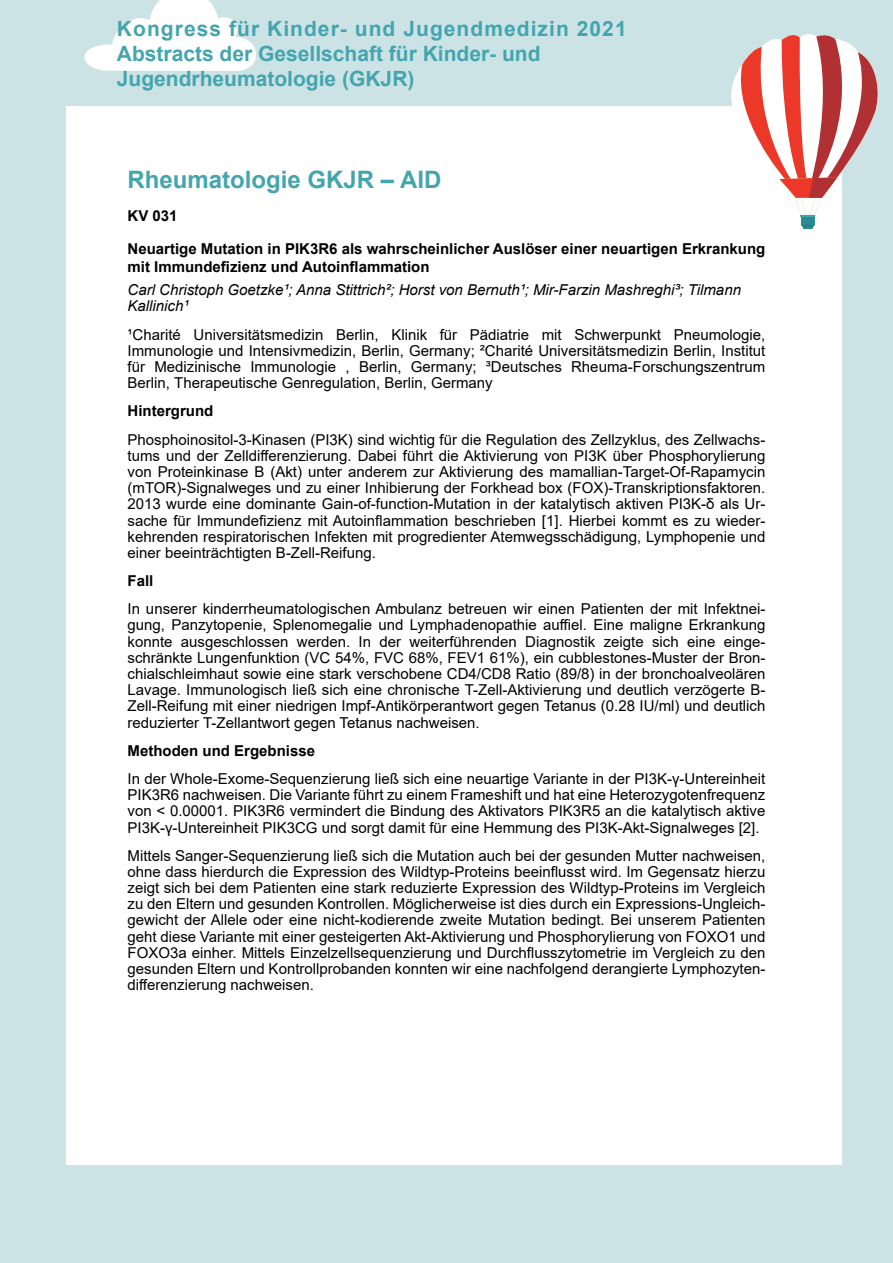
<style>
.page{position:relative;width:893px;height:1263px;background:#cce3e6}
.page>*{position:absolute;margin:0;border:0;box-sizing:border-box;transform-origin:0 0}
.t1{font:700 24px "Arial";color:#44a5ae}
.t2{font:700 21px/25.2px "Arial";color:#44a5ae}
.t3{font:15px/16.2px "Arial";color:#000;text-align:justify}
.t4{font:700 15px/18px "Arial";color:#000}
.t5{font:italic 15px/16.2px "Arial";color:#000}
</style>
<div class="page">
<div style="left:67px;top:106px;width:775px;height:1059px;background:#fff"></div>
<svg style="left:84px;top:0;width:172px;height:71px"></svg>
<svg style="left:731px;top:34px;width:147px;height:195px"></svg>
<h2 class="t2" style="left:117px;top:16px;width:511px">Kongress für Kinder- und Jugendmedizin 2021<br>Abstracts der Gesellschaft für Kinder- und<br>Jugendrheumatologie (GKJR)</h2>
<h1 class="t1" style="left:128px;top:162px;width:315px">Rheumatologie GKJR – AID</h1>
<p class="t4" style="left:128px;top:206px;width:52px">KV 031</p>
<p class="t4" style="left:128px;top:239px;width:639px">Neuartige Mutation in PIK3R6 als wahrscheinlicher Auslöser einer neuartigen Erkrankung mit Immundefizienz und Autoinflammation</p>
<p class="t5" style="left:128px;top:282px;width:615px">Carl Christoph Goetzke¹; Anna Stittrich²; Horst von Bernuth¹; Mir-Farzin Mashreghi³; Tilmann<br>Kallinich¹</p>
<p class="t3" style="left:128px;top:326px;width:639px">¹Charité Universitätsmedizin Berlin, Klinik für Pädiatrie mit Schwerpunkt Pneumologie, Immunologie und Intensivmedizin, Berlin, Germany; ²Charité Universitätsmedizin Berlin, Institut für Medizinische Immunologie , Berlin, Germany; ³Deutsches Rheuma-Forschungszentrum Berlin, Therapeutische Genregulation, Berlin, Germany</p>
<p class="t4" style="left:128px;top:402px;width:87px">Hintergrund</p>
<p class="t3" style="left:128px;top:431px;width:639px">Phosphoinositol-3-Kinasen (PI3K) sind wichtig für die Regulation des Zellzyklus, des Zellwachs&shy;tums und der Zelldifferenzierung. Dabei führt die Aktivierung von PI3K über Phosphorylierung von Proteinkinase B (Akt) unter anderem zur Aktivierung des mamallian-Target-Of-Rapamycin (mTOR)-Signalweges und zu einer Inhibierung der Forkhead box (FOX)-Transkriptionsfaktoren.<br>2013 wurde eine dominante Gain-of-function-Mutation in der katalytisch aktiven PI3K-δ als Ur&shy;sache für Immundefizienz mit Autoinflammation beschrieben [1]. Hierbei kommt es zu wieder&shy;kehrenden respiratorischen Infekten mit progredienter Atemwegsschädigung, Lymphopenie und einer beeinträchtigten B-Zell-Reifung.</p>
<p class="t4" style="left:128px;top:572px;width:27px">Fall</p>
<p class="t3" style="left:128px;top:601px;width:639px">In unserer kinderrheumatologischen Ambulanz betreuen wir einen Patienten der mit Infektnei&shy;gung, Panzytopenie, Splenomegalie und Lymphadenopathie auffiel. Eine maligne Erkrankung konnte ausgeschlossen werden. In der weiterführenden Diagnostik zeigte sich eine einge&shy;schränkte Lungenfunktion (VC 54%, FVC 68%, FEV1 61%), ein cubblestones-Muster der Bron&shy;chialschleimhaut sowie eine stark verschobene CD4/CD8 Ratio (89/8) in der bronchoalveolären Lavage. Immunologisch ließ sich eine chronische T-Zell-Aktivierung und deutlich verzögerte B-Zell-Reifung mit einer niedrigen Impf-Antikörperantwort gegen Tetanus (0.28 IU/ml) und deutlich reduzierter T-Zellantwort gegen Tetanus nachweisen.</p>
<p class="t4" style="left:128px;top:742px;width:189px">Methoden und Ergebnisse</p>
<p class="t3" style="left:128px;top:770px;width:639px">In der Whole-Exome-Sequenzierung ließ sich eine neuartige Variante in der PI3K-γ-Untereinheit PIK3R6 nachweisen. Die Variante führt zu einem Frameshift und hat eine Heterozygotenfrequenz von &lt; 0.00001. PIK3R6 vermindert die Bindung des Aktivators PIK3R5 an die katalytisch aktive PI3K-γ-Untereinheit PIK3CG und sorgt damit für eine Hemmung des PI3K-Akt-Signalweges [2].</p>
<p class="t3" style="left:128px;top:847px;width:639px">Mittels Sanger-Sequenzierung ließ sich die Mutation auch bei der gesunden Mutter nachweisen, ohne dass hierdurch die Expression des Wildtyp-Proteins beeinflusst wird. Im Gegensatz hierzu zeigt sich bei dem Patienten eine stark reduzierte Expression des Wildtyp-Proteins im Vergleich zu den Eltern und gesunden Kontrollen. Möglicherweise ist dies durch ein Expressions-Ungleich&shy;gewicht der Allele oder eine nicht-kodierende zweite Mutation bedingt. Bei unserem Patienten geht diese Variante mit einer gesteigerten Akt-Aktivierung und Phosphorylierung von FOXO1 und FOXO3a einher. Mittels Einzelzellsequenzierung und Durchflusszytometrie im Vergleich zu den gesunden Eltern und Kontrollprobanden konnten wir eine nachfolgend derangierte Lymphozyten&shy;differenzierung nachweisen.</p>
</div>
